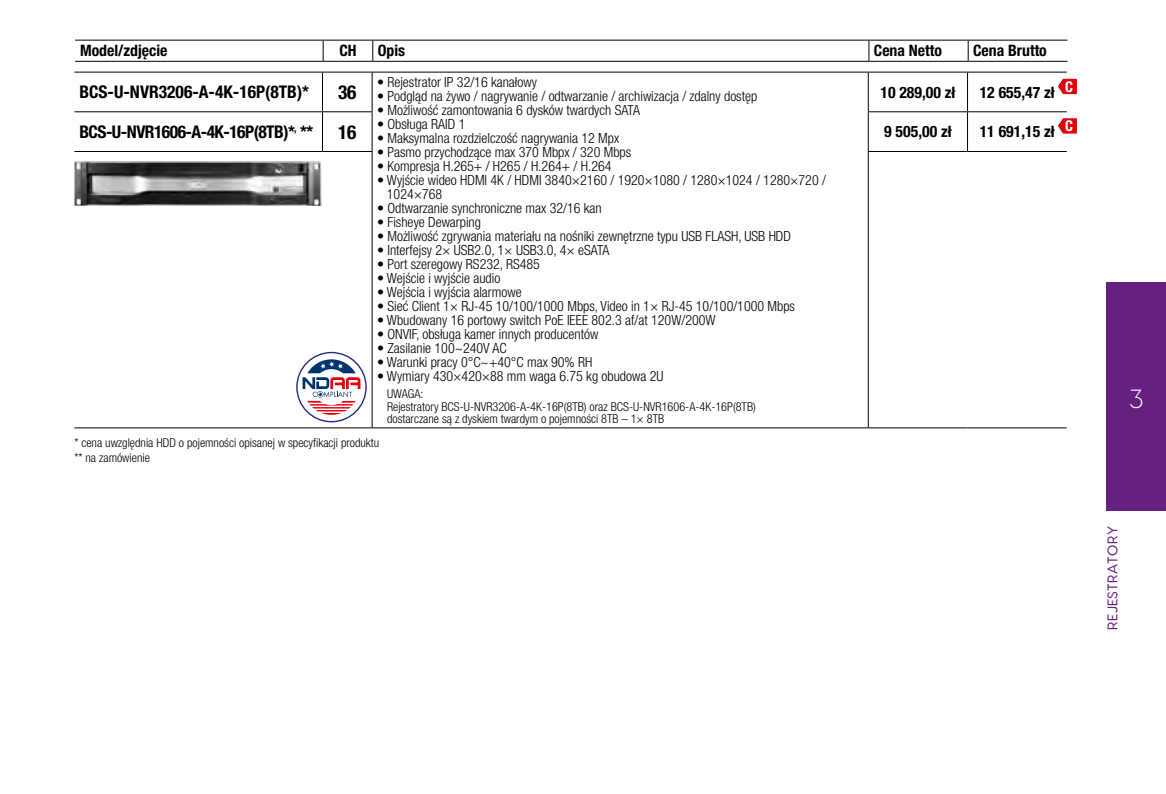
<style>
.page{position:relative;width:1166px;height:794px;background:#fff}
.page>*{position:absolute;margin:0;border:0;box-sizing:border-box;transform-origin:0 0}
.t1{font:300 26.25px "Visby";color:#fff}
.t2{font:700 condensed 19.25px "Helvetica Neue LT Pro";color:#000}
.t3{font:700 condensed 17.5px "Helvetica Neue LT Pro";letter-spacing:-.015em;color:#000}
.t4{font:700 condensed 15.75px "Helvetica Neue LT Pro";color:#000}
.t5{font:700 condensed 14.88px "Helvetica Neue LT Pro";color:#fff}
.t6{font:300 condensed 14px/14px "Helvetica Neue LT Pro";color:#000}
.t7{font:500 14px "Visby";letter-spacing:.02em;color:#652082}
.t8{font:300 condensed 12.25px/12.2px "Helvetica Neue LT Pro";color:#000}
</style>
<div class="page">
<div style="left:1106px;top:283px;width:60px;height:228px;background:#652082"></div>
<img style="left:74px;top:161px;width:247px;height:45px">
<hr style="left:75px;top:40px;width:248px;height:1px;background:#000">
<hr style="left:75px;top:61px;width:248px;height:1px;background:#000">
<hr style="left:323px;top:40px;width:50px;height:1px;background:#000">
<svg style="left:323px;top:41px;width:1px;height:20px"></svg>
<hr style="left:323px;top:61px;width:50px;height:1px;background:#000">
<hr style="left:373px;top:40px;width:496px;height:1px;background:#000">
<svg style="left:372px;top:41px;width:1px;height:20px"></svg>
<hr style="left:869px;top:40px;width:99px;height:1px;background:#000">
<svg style="left:868px;top:41px;width:1px;height:20px"></svg>
<hr style="left:968px;top:40px;width:99px;height:1px;background:#000">
<svg style="left:968px;top:41px;width:1px;height:20px"></svg>
<hr style="left:373px;top:61px;width:496px;height:1px;background:#000">
<hr style="left:869px;top:61px;width:99px;height:1px;background:#000">
<hr style="left:968px;top:61px;width:99px;height:1px;background:#000">
<hr style="left:372px;top:152px;width:1px;height:275px;background:#000">
<hr style="left:372px;top:427px;width:496px;height:1px;background:#000">
<hr style="left:74px;top:72px;width:248px;height:1px;background:#000">
<hr style="left:322px;top:72px;width:50px;height:1px;background:#000">
<hr style="left:322px;top:73px;width:1px;height:38px;background:#000">
<hr style="left:372px;top:73px;width:1px;height:38px;background:#000">
<hr style="left:868px;top:72px;width:99px;height:1px;background:#000">
<hr style="left:868px;top:73px;width:1px;height:38px;background:#000">
<hr style="left:967px;top:72px;width:100px;height:1px;background:#000">
<hr style="left:322px;top:112px;width:1px;height:39px;background:#000">
<hr style="left:372px;top:112px;width:1px;height:39px;background:#000">
<hr style="left:868px;top:112px;width:1px;height:39px;background:#000">
<hr style="left:868px;top:152px;width:1px;height:275px;background:#000">
<hr style="left:74px;top:427px;width:248px;height:1px;background:#000">
<hr style="left:322px;top:427px;width:50px;height:1px;background:#000">
<hr style="left:74px;top:111px;width:248px;height:1px;background:#000">
<hr style="left:322px;top:111px;width:50px;height:1px;background:#000">
<hr style="left:868px;top:111px;width:99px;height:1px;background:#000">
<hr style="left:967px;top:111px;width:100px;height:1px;background:#000">
<hr style="left:74px;top:151px;width:248px;height:1px;background:#000">
<hr style="left:322px;top:151px;width:50px;height:1px;background:#000">
<hr style="left:868px;top:151px;width:99px;height:1px;background:#000">
<hr style="left:967px;top:151px;width:100px;height:1px;background:#000">
<hr style="left:868px;top:427px;width:99px;height:1px;background:#000">
<hr style="left:967px;top:427px;width:100px;height:1px;background:#000">
<hr style="left:967px;top:73px;width:1px;height:38px;background:#000">
<hr style="left:967px;top:112px;width:1px;height:39px;background:#000">
<hr style="left:372px;top:72px;width:496px;height:1px;background:#000">
<svg style="left:1058px;top:118px;width:19px;height:16px"></svg>
<svg style="left:1058px;top:79px;width:19px;height:15px"></svg>
<svg style="left:297px;top:352px;width:69px;height:70px"></svg>
<div style="left:296px;top:352px;width:71px;height:70px;border:1px solid #292b82;border-radius:50%"></div>
<svg style="left:303px;top:359px;width:57px;height:56px"></svg>
<p class="t4" style="left:80px;top:41px;width:89px">Model/zdjęcie</p>
<p class="t4" style="left:339px;top:41px;width:19px">CH</p>
<p class="t4" style="left:378px;top:41px;width:29px">Opis</p>
<p class="t4" style="left:874px;top:41px;width:70px">Cena Netto</p>
<p class="t4" style="left:973px;top:41px;width:75px">Cena Brutto</p>
<p class="t3" style="left:79px;top:81px;width:231px">BCS-U-NVR3206-A-4K-16P(8TB)*</p>
<h2 class="t2" style="left:338px;top:80px;width:20px">36</h2>
<p class="t6" style="left:377px;top:75px;width:161px">• Rejestrator IP 32/16 kanałowy</p>
<p class="t6" style="left:377px;top:89px;width:382px">• Podgląd na żywo / nagrywanie / odtwarzanie / archiwizacja / zdalny dostęp</p>
<p class="t6" style="left:377px;top:103px;width:264px">• Możliwość zamontowania 6 dysków twardych SATA</p>
<p class="t6" style="left:377px;top:117px;width:90px">• Obsługa RAID 1</p>
<p class="t6" style="left:377px;top:131px;width:244px">• Maksymalna rozdzielczość nagrywania 12 Mpx</p>
<p class="t6" style="left:377px;top:145px;width:256px">• Pasmo przychodzące max 370 Mbpx / 320 Mbps</p>
<p class="t6" style="left:377px;top:159px;width:236px">• Kompresja H.265+ / H265 / H.264+ / H.264</p>
<p class="t6" style="left:387px;top:173px;width:440px;text-indent:-10px">• Wyjście wideo HDMI 4K / HDMI 3840×2160 / 1920×1080 / 1280×1024 / 1280×720 /<br>1024×768</p>
<p class="t6" style="left:377px;top:201px;width:226px">• Odtwarzanie synchroniczne max 32/16 kan</p>
<p class="t6" style="left:377px;top:215px;width:105px">• Fisheye Dewarping</p>
<p class="t6" style="left:377px;top:229px;width:415px">• Możliwość zgrywania materiału na nośniki zewnętrzne typu USB FLASH, USB HDD</p>
<p class="t6" style="left:377px;top:243px;width:234px">• Interfejsy 2× USB2.0, 1× USB3.0, 4× eSATA</p>
<p class="t6" style="left:377px;top:257px;width:164px">• Port szeregowy RS232, RS485</p>
<p class="t6" style="left:377px;top:271px;width:125px">• Wejście i wyjście audio</p>
<p class="t6" style="left:377px;top:285px;width:146px">• Wejścia i wyjścia alarmowe</p>
<p class="t6" style="left:377px;top:299px;width:419px">• Sieć Client 1× RJ-45 10/100/1000 Mbps, Video in 1× RJ-45 10/100/1000 Mbps</p>
<p class="t6" style="left:377px;top:313px;width:340px">• Wbudowany 16 portowy switch PoE IEEE 802.3 af/at 120W/200W</p>
<p class="t6" style="left:377px;top:327px;width:223px">• ONVIF, obsługa kamer innych producentów</p>
<p class="t6" style="left:377px;top:341px;width:131px">• Zasilanie 100~240V AC</p>
<p class="t6" style="left:377px;top:355px;width:217px">• Warunki pracy 0°C~+40°C max 90% RH</p>
<p class="t6" style="left:377px;top:369px;width:288px">• Wymiary 430×420×88 mm waga 6.75 kg obudowa 2U</p>
<p class="t8" style="left:387px;top:388px;width:370px">UWAGA:<br>Rejestratory BCS-U-NVR3206-A-4K-16P(8TB) oraz BCS-U-NVR1606-A-4K-16P(8TB) dostarczane są z dyskiem twardym o pojemności 8TB – 1× 8TB</p>
<p class="t4" style="left:880px;top:82px;width:76px">10 289,00 zł</p>
<p class="t4" style="left:980px;top:82px;width:76px">12 655,47 zł</p>
<p class="t3" style="left:79px;top:121px;width:235px">BCS-U-NVR1606-A-4K-16P(8TB)*<sup>,</sup> **</p>
<h2 class="t2" style="left:338px;top:120px;width:20px">16</h2>
<p class="t4" style="left:884px;top:122px;width:69px">9 505,00 zł</p>
<p class="t4" style="left:980px;top:122px;width:76px">11 691,15 zł</p>
<p class="t8" style="left:74px;top:435px;width:306px;line-height:14.9px">* cena uwzględnia HDD o pojemności opisanej w specyfikacji produktu ** na zamówienie</p>
<p class="t5" style="left:1065px;top:77px;width:9px">C</p>
<p class="t5" style="left:1065px;top:117px;width:9px">C</p>
<h1 class="t1" style="left:1129px;top:377px;width:16px">3</h1>
<p class="t7" style="left:1102px;top:629px;width:105px;rotate:-90deg">REJESTRATORY</p>
</div>
